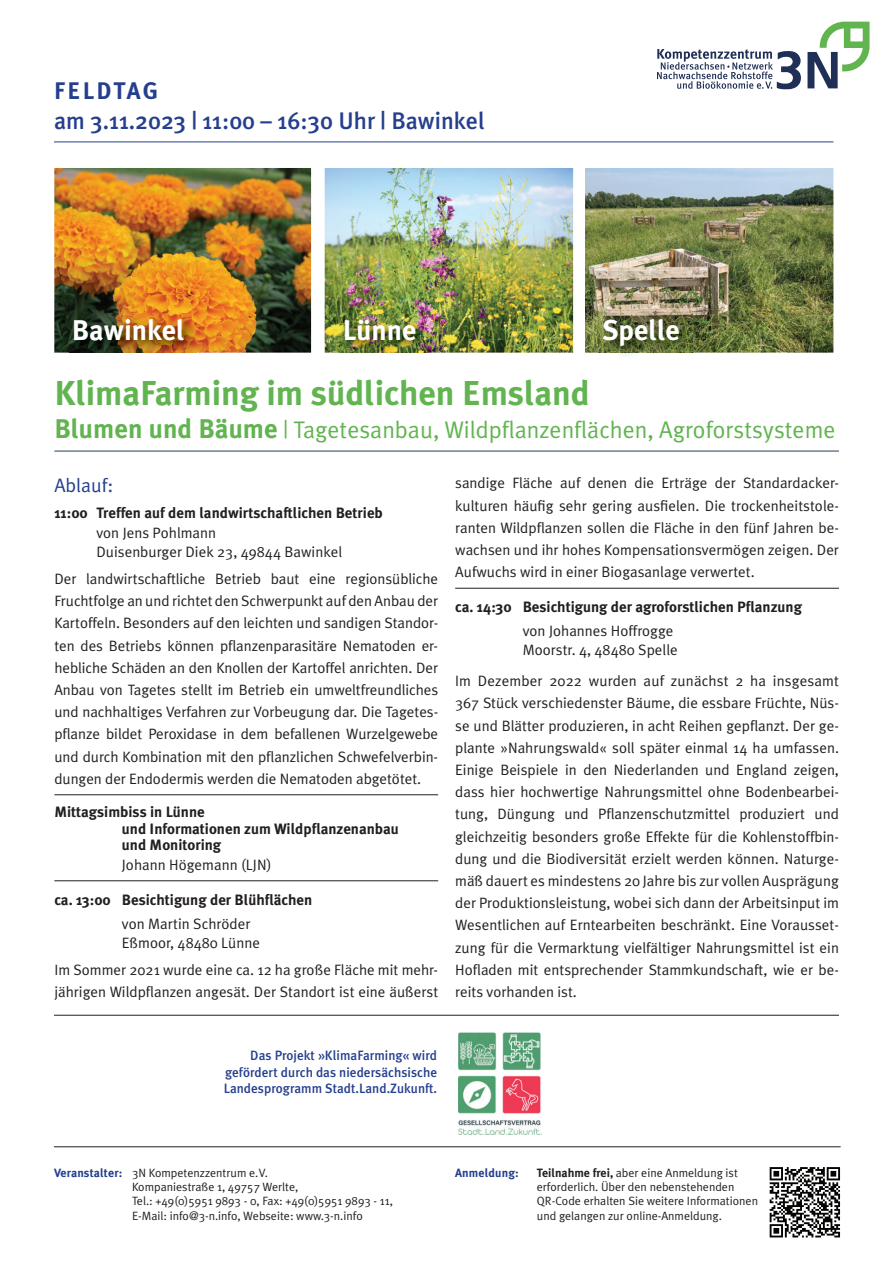
<style>
.page{position:relative;width:893px;height:1263px;background:#fff}
.page>*{position:absolute;margin:0;border:0;box-sizing:border-box;transform-origin:0 0}
.t1{font:700 34.5px "Meta Plus";color:#61b450}
.t2{font:700 28.5px "Meta Plus";color:#fff}
.t3{font:24px "Meta Plus Normal";color:#61b450}
.t4{font:500 24px "Meta Plus";color:#253f8e}
.t5{font:700 24px "Meta Plus";letter-spacing:.09em;color:#253f8e}
.t6{font:19.5px "Meta Plus Normal";color:#253f8e}
.t7{font:15px/22.2px "Meta Plus Normal";color:#231f20}
.t8{font:700 15px/16.5px "Meta Plus";color:#231f20}
.t9{font:500 13.5px/16.5px "Meta Plus";color:#253f8e;text-align:justify}
.t10{font:12px/14.2px "Meta Plus Normal";color:#231f20}
.t11{font:700 12px "Meta Plus";letter-spacing:.01em;color:#253f8e}
.s1{font-family:"Meta Plus";font-weight:700;font-size:27px}
.s2{font-family:"Meta Plus";font-weight:700;color:#253f8e}
.s3{font-family:"Meta Plus";font-weight:700}
</style>
<div class="page">
<hr style="left:54px;top:451px;width:785px;height:1px;background:#243d5b">
<img style="left:54px;top:168px;width:257px;height:185px">
<img style="left:325px;top:168px;width:248px;height:185px">
<img style="left:585px;top:168px;width:248px;height:185px">
<hr style="left:54px;top:142px;width:779px;height:1px;background:#253f8e">
<hr style="left:54px;top:794px;width:384px;height:1px;background:#231f20">
<hr style="left:54px;top:880px;width:384px;height:1px;background:#231f20">
<hr style="left:455px;top:588px;width:384px;height:1px;background:#231f20">
<svg style="left:807px;top:22px;width:62px;height:66px"></svg>
<svg style="left:657px;top:49px;width:144px;height:40px"></svg>
<hr style="left:54px;top:1015px;width:785px;height:1px;background:#231f20">
<hr style="left:54px;top:1146px;width:787px;height:1px;background:#231f20">
<svg style="left:769px;top:1167px;width:72px;height:71px"></svg>
<svg style="left:770px;top:1167px;width:70px;height:70px"></svg>
<img style="left:459px;top:1033px;width:82px;height:101px">
<img style="left:599px;top:314px;width:93px;height:41px">
<img style="left:69px;top:314px;width:128px;height:39px">
<img style="left:340px;top:315px;width:89px;height:38px">
<h3 class="t5" style="left:54px;top:77px;width:106px">FELDTAG</h3>
<h3 class="t4" style="left:54px;top:107px;width:432px">am 3.11.2023 | 11:00 – 16:30 Uhr | Bawinkel</h3>
<h2 class="t2" style="left:72px;top:313px;width:114px">Bawinkel</h2>
<h2 class="t2" style="left:343px;top:313px;width:75px">Lünne</h2>
<h2 class="t2" style="left:602px;top:313px;width:79px">Spelle</h2>
<h1 class="t1" style="left:54px;top:373px;width:537px">KlimaFarming im südlichen Emsland</h1>
<h3 class="t3" style="left:54px;top:416px;width:783px"><span class="s1">Blumen und Bäume</span> | Tagetesanbau, Wildpflanzenflächen, Agroforstsysteme</h3>
<h3 class="t6" style="left:54px;top:474px;width:61px">Ablauf:</h3>
<p class="t8" style="left:54px;top:505px;width:330px">11:00 Treffen auf dem landwirtschaftlichen Betrieb</p>
<p class="t7" style="left:96px;top:523px;width:247px;line-height:19.5px">von Jens Pohlmann<br>Duisenburger Diek 23, 49844 Bawinkel</p>
<p class="t7" style="left:54px;top:567px;width:385px;text-align:justify">Der landwirtschaftliche Betrieb baut eine regionsübliche Fruchtfolge an und richtet den Schwerpunkt auf den Anbau der Kartoffeln. Besonders auf den leichten und sandigen Standor&shy;ten des Betriebs können pflanzenparasitäre Nematoden er&shy;hebliche Schäden an den Knollen der Kartoffel anrichten. Der Anbau von Tagetes stellt im Betrieb ein umweltfreundliches und nachhaltiges Verfahren zur Vorbeugung dar. Die Tagetes&shy;pflanze bildet Peroxidase in dem befallenen Wurzelgewebe und durch Kombination mit den pflanzlichen Schwefelverbin&shy;dungen der Endodermis werden die Nematoden abgetötet.</p>
<p class="t8" style="left:122px;top:804px;width:279px;text-indent:-68px">Mittagsimbiss in Lünne<br>und Informationen zum Wildpflanzenanbau und Monitoring</p>
<p class="t7" style="left:122px;top:853px;width:152px">Johann Högemann (LJN)</p>
<p class="t8" style="left:54px;top:891px;width:259px">ca. 13:00 Besichtigung der Blühflächen</p>
<p class="t7" style="left:122px;top:913px;width:140px;line-height:19.5px">von Martin Schröder<br>Eßmoor, 48480 Lünne</p>
<p class="t7" style="left:54px;top:958px;width:385px">Im Sommer 2021 wurde eine ca. 12 ha große Fläche mit mehr&shy;jährigen Wildpflanzen angesät. Der Standort ist eine äußerst</p>
<p class="t7" style="left:455px;top:472px;width:385px;text-align:justify">sandige Fläche auf denen die Erträge der Standardacker&shy;kulturen häufig sehr gering ausfielen. Die trockenheitstole&shy;ranten Wildpflanzen sollen die Fläche in den fünf Jahren be&shy;wachsen und ihr hohes Kompensationsvermögen zeigen. Der Aufwuchs wird in einer Biogasanlage verwertet.</p>
<p class="t8" style="left:455px;top:599px;width:348px">ca. 14:30 Besichtigung der agroforstlichen Pflanzung</p>
<p class="t7" style="left:523px;top:621px;width:157px;line-height:19.5px">von Johannes Hoffrogge<br>Moorstr. 4, 48480 Spelle</p>
<p class="t7" style="left:455px;top:670px;width:385px;text-align:justify">Im Dezember 2022 wurden auf zunächst 2 ha insgesamt 367 Stück verschiedenster Bäume, die essbare Früchte, Nüs&shy;se und Blätter produzieren, in acht Reihen gepflanzt. Der ge&shy;plante »Nahrungswald« soll später einmal 14 ha umfassen.<br>Einige Beispiele in den Niederlanden und England zeigen, dass hier hochwertige Nahrungsmittel ohne Bodenbearbei&shy;tung, Düngung und Pflanzenschutzmittel produziert und gleichzeitig besonders große Effekte für die Kohlenstoffbin&shy;dung und die Biodiversität erzielt werden können. Naturge&shy;mäß dauert es mindestens 20 Jahre bis zur vollen Ausprägung der Produktionsleistung, wobei sich dann der Arbeitsinput im Wesentlichen auf Erntearbeiten beschränkt. Eine Vorausset&shy;zung für die Vermarktung vielfältiger Nahrungsmittel ist ein Hofladen mit entsprechender Stammkundschaft, wie er be&shy;reits vorhanden ist.</p>
<p class="t9" style="left:224px;top:1047px;width:215px;text-indent:27px">Das Projekt »KlimaFarming« wird gefördert durch das niedersächsische Landesprogramm Stadt.Land.Zukunft.</p>
<p class="t10" style="left:132px;top:1165px;width:262px;text-indent:-78px"><span class="s2">Veranstalter:</span> 3N Kompetenzzentrum e.V.<br>Kompaniestraße 1, 49757 Werlte,<br>Tel.: +49(0)5951 9893 - 0, Fax: +49(0)5951 9893 - 11, E-Mail: info@3-n.info, Webseite: www.3-n.info</p>
<p class="t11" style="left:455px;top:1165px;width:65px">Anmeldung:</p>
<p class="t10" style="left:537px;top:1165px;width:223px"><span class="s3">Teilnahme frei,</span> aber eine Anmeldung ist erforderlich. Über den nebenstehenden QR-Code erhalten Sie weitere Informationen und gelangen zur online-Anmeldung.</p>
</div>
